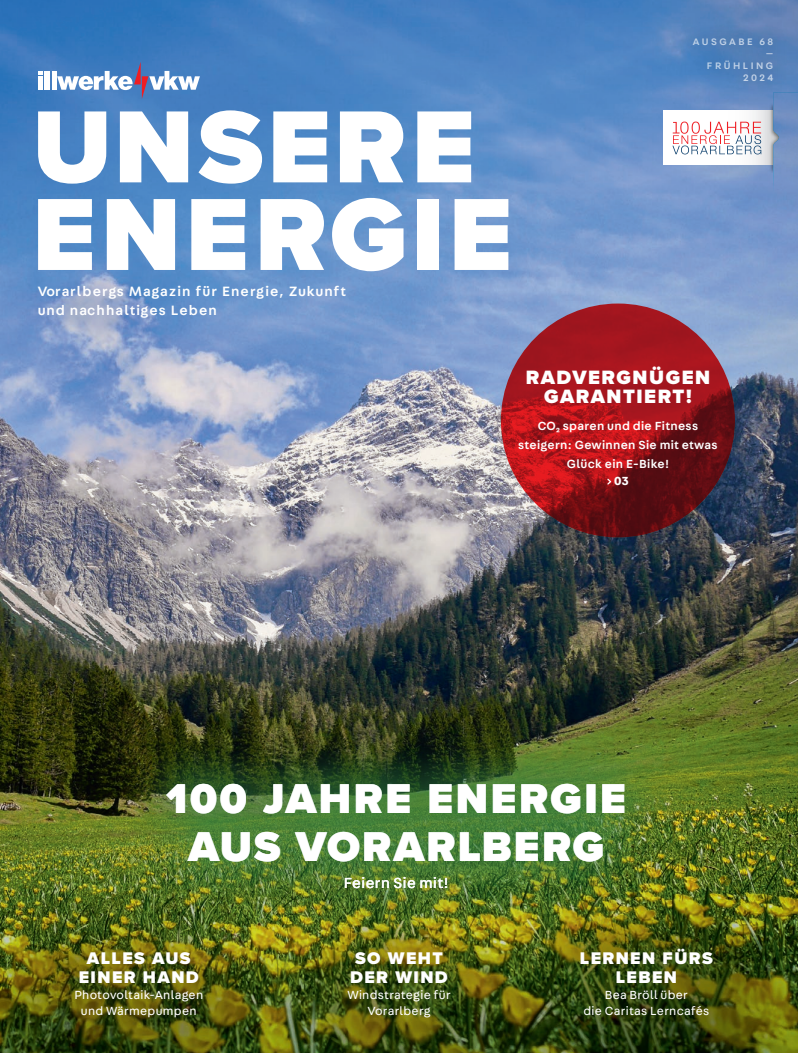
<style>
.page{position:relative;width:798px;height:1053px;background:#fff}
.page>*{position:absolute;margin:0;border:0;box-sizing:border-box;transform-origin:0 0}
.t1{font:900 106.25px/87.5px "Proxima Nova";letter-spacing:.04em;color:#fff}
.t2{font:900 43.12px/47.1px "Proxima Nova";letter-spacing:.055em;color:#fff;text-align:center}
.t3{font:900 20px/18.8px "Proxima Nova";letter-spacing:.075em;color:#fff;text-align:center}
.t4{font:900 17.5px/18.8px "Proxima Nova";letter-spacing:.08em;color:#fff;text-align:center}
.t5{font:15.5px "Fabriga";letter-spacing:.03em;color:#fff}
.t6{font:500 14.38px/19.4px "Fabriga";letter-spacing:.08em;color:#fff}
.t7{font:12.5px/16.2px "Fabriga";letter-spacing:.025em;color:#fff;text-align:center}
.t8{font:500 12.5px/18.8px "Fabriga";letter-spacing:.025em;color:#fff;text-align:center}
.t9{font:700 12.5px "Fabriga";color:#fff}
.t10{font:500 10px/12px "Fabriga";letter-spacing:.25em;color:#fff;text-align:right}
</style>
<div class="page">
<img style="left:0;top:0;width:797px;height:797px">
<img style="left:0;top:797px;width:797px;height:255px">
<div style="left:38px;top:76px;width:5px;height:14px;background:#fff"></div>
<div style="left:44px;top:71px;width:5px;height:19px;background:#fff"></div>
<hr style="left:52px;top:71px;width:4px;height:19px;background:#fff">
<svg style="left:57px;top:62px;width:143px;height:37px"></svg>
<svg style="left:38px;top:71px;width:5px;height:4px"></svg>
<div style="left:678px;top:23px;width:110px;height:74px;background:#231f20;opacity:.75"></div>
<svg style="left:500px;top:303px;width:234px;height:234px"></svg>
<svg style="left:607px;top:478px;width:4px;height:6px"></svg>
<div style="left:98px;top:706px;width:600px;height:255px;background:#0d584b;opacity:.75"></div>
<div style="left:663px;top:110px;width:134px;height:55px;background:#fff"></div>
<img style="left:738px;top:94px;width:34px;height:79px">
<svg style="left:672px;top:122px;width:89px;height:32px"></svg>
<img style="left:772px;top:92px;width:25px;height:108px">
<img style="left:128px;top:741px;width:538px;height:188px">
<h1 class="t1" style="left:32px;top:102px;width:481px">UNSERE<br>ENERGIE</h1>
<p class="t6" style="left:38px;top:281px;width:310px">Vorarlbergs Magazin für Energie, Zukunft und nachhaltiges Leben</p>
<p class="t10" style="left:692px;top:35px;width:82px">AUSGABE 68 —<br>FRÜHLING<br>2024</p>
<h3 class="t3" style="left:525px;top:368px;width:186px">RADVERGNÜGEN<br>GARANTIERT!</h3>
<p class="t8" style="left:518px;top:416px;width:201px">CO2 sparen und die Fitness steigern: Gewinnen Sie mit etwas<br>Glück ein E-Bike!</p>
<p class="t9" style="left:614px;top:472px;width:16px">03</p>
<h2 class="t2" style="left:166px;top:775px;width:460px">100 JAHRE ENERGIE<br>AUS VORARLBERG</h2>
<p class="t5" style="left:344px;top:872px;width:106px">Feiern Sie mit!</p>
<h3 class="t4" style="left:79px;top:948px;width:121px">ALLES AUS<br>EINER HAND</h3>
<p class="t7" style="left:74px;top:986px;width:130px">Photovoltaik-Anlagen und Wärmepumpen</p>
<h3 class="t4" style="left:350px;top:948px;width:99px;text-align:left">SO WEHT<br>DER WIND</h3>
<p class="t7" style="left:347px;top:986px;width:105px">Windstrategie für<br>Vorarlberg</p>
<h3 class="t4" style="left:579px;top:948px;width:134px">LERNEN FÜRS<br>LEBEN</h3>
<p class="t7" style="left:583px;top:986px;width:127px">Bea Bröll über<br>die Caritas Lerncafés</p>
</div>
